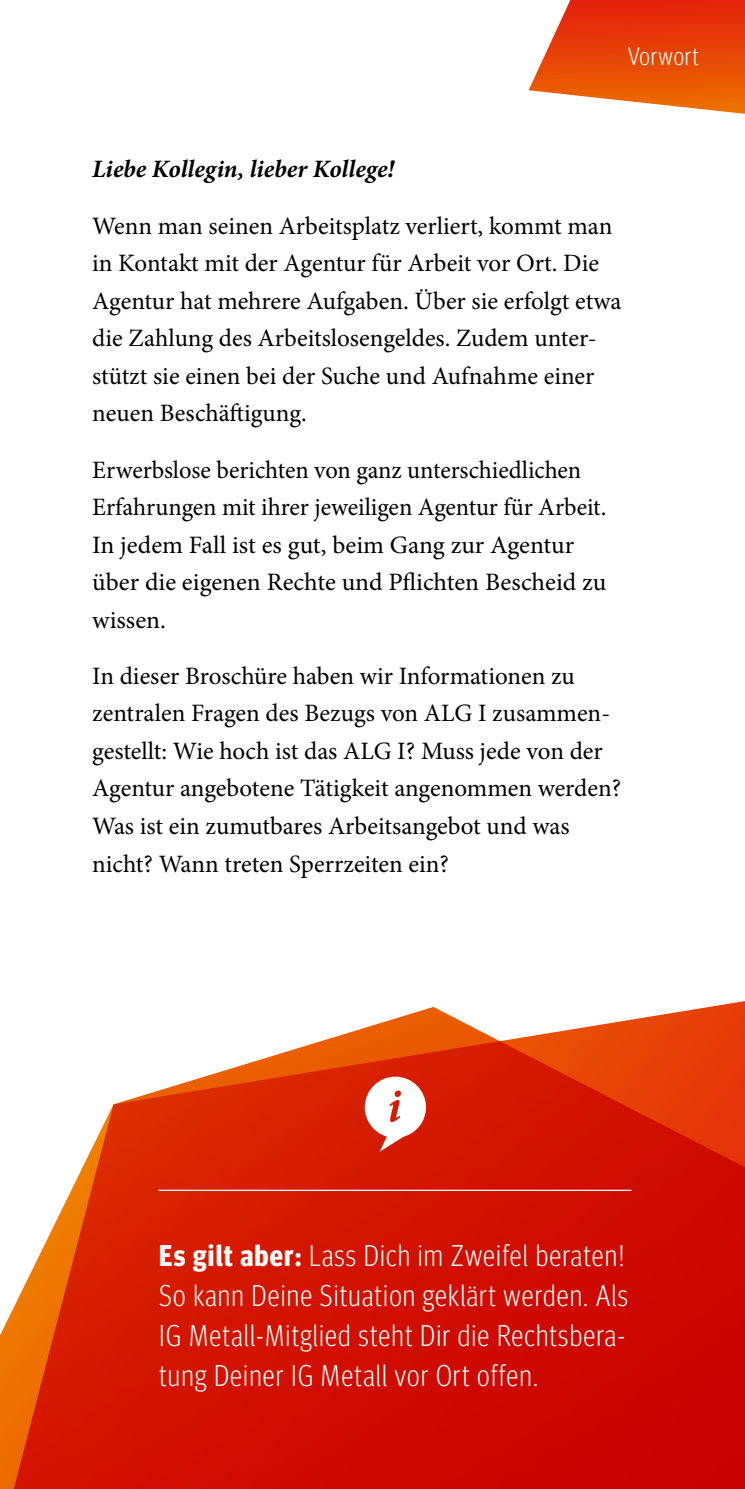
<style>
.page{position:relative;width:745px;height:1489px;background:#fff}
.page>*{position:absolute;margin:0;border:0;box-sizing:border-box;transform-origin:0 0}
.t1{font:300 30px/40px "Meta Headline Cond OT";letter-spacing:.04em;color:#fff;text-align:justify}
.t2{font:25px/37.5px "Minion Pro";color:#000}
.t3{font:italic 700 25px "Minion Pro";color:#000}
.t4{font:300 25px "Meta Headline Cond OT";letter-spacing:.035em;color:#fff}
.s1{font-weight:700}
</style>
<div class="page">
<svg style="left:528px;top:0;width:216px;height:114px"></svg>
<svg style="left:0;top:1001px;width:744px;height:487px;background:#da3923"></svg>
<svg style="left:364px;top:1076px;width:61px;height:75px"></svg>
<hr style="left:158px;top:1189px;width:473px;height:1px;background:#fff">
<p class="t4" style="left:627px;top:41px;width:72px">Vorwort</p>
<p class="t3" style="left:92px;top:152px;width:303px">Liebe Kollegin, lieber Kollege!</p>
<p class="t2" style="left:92px;top:207px;width:530px">Wenn man seinen Arbeitsplatz verliert, kommt man in Kontakt mit der Agentur für Arbeit vor Ort. Die Agentur hat mehrere Aufgaben. Über sie erfolgt etwa die Zahlung des Arbeitslosengeldes. Zudem unter&shy;stützt sie einen bei der Suche und Aufnahme einer neuen Beschäftigung.</p>
<p class="t2" style="left:92px;top:451px;width:515px">Erwerbslose berichten von ganz unterschiedlichen Erfahrungen mit ihrer jeweiligen Agentur für Arbeit.<br>In jedem Fall ist es gut, beim Gang zur Agentur über die eigenen Rechte und Pflichten Bescheid zu wissen.</p>
<p class="t2" style="left:92px;top:657px;width:530px">In dieser Broschüre haben wir Informationen zu zentralen Fragen des Bezugs von ALG I zusammen&shy;gestellt: Wie hoch ist das ALG I? Muss jede von der Agentur angebotene Tätigkeit angenommen werden?<br>Was ist ein zumutbares Arbeitsangebot und was nicht? Wann treten Sperrzeiten ein?</p>
<p class="t1" style="left:159px;top:1234px;width:470px"><span class="s1">Es gilt aber:</span> Lass Dich im Zweifel beraten!<br>So kann Deine Situation geklärt werden. Als IG Metall-Mitglied steht Dir die Rechtsbera&shy;tung Deiner IG Metall vor Ort offen.</p>
</div>
